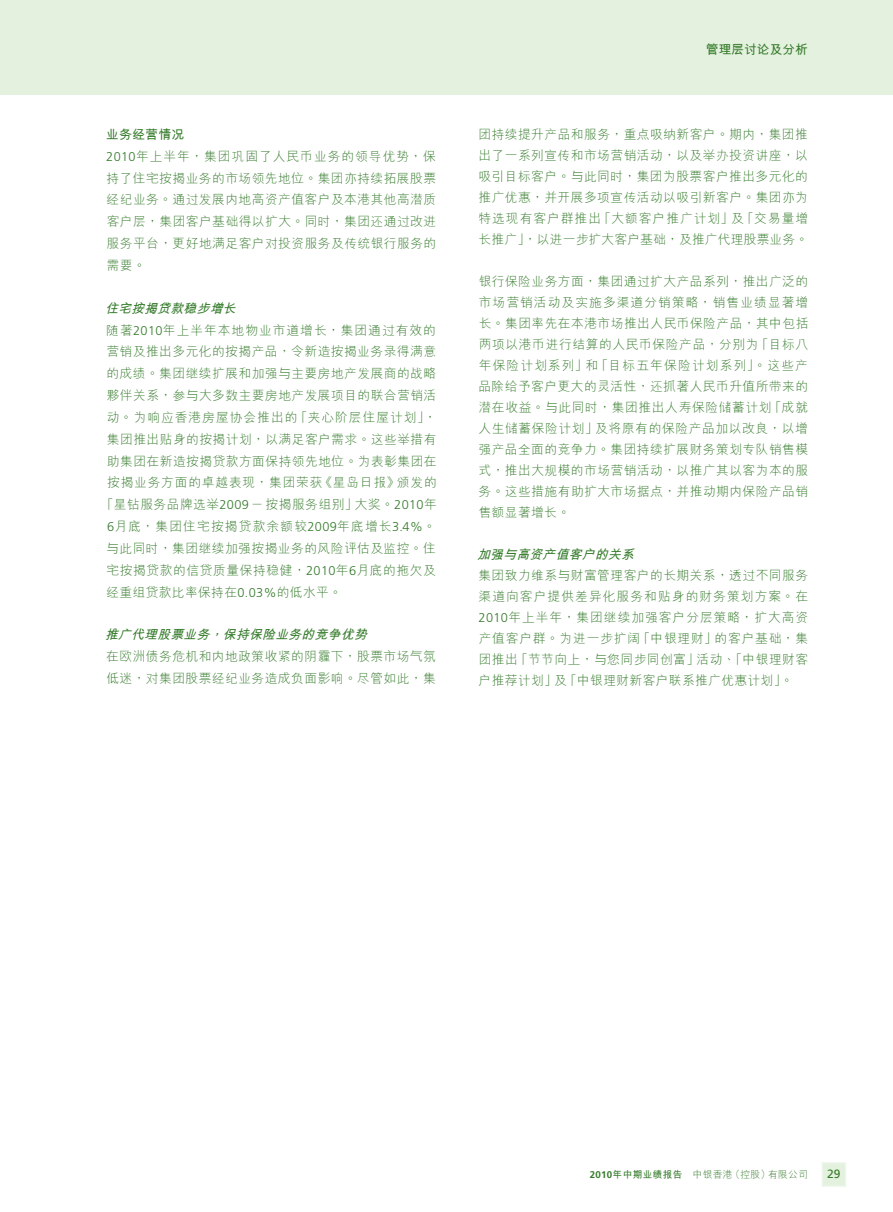
<style>
.page{position:relative;width:893px;height:1212px;background:#fff}
.page>*{position:absolute;margin:0;border:0;box-sizing:border-box;transform-origin:0 0}
.t1{font:300 12.75px/21px "M Hei HKS";letter-spacing:.035em;color:#357b2b;text-align:justify}
.t2{font:300 12.75px "M Hei HKS";letter-spacing:.075em;color:#357b2b}
.t3{font:italic 700 12.75px "M Hei HKS";color:#357b2b}
.t4{font:300 12.75px "M Hei HKS";letter-spacing:.09em;color:#357b2b}
.t5{font:300 12.75px "M Hei HKS";letter-spacing:.06em;color:#357b2b}
.t6{font:700 12.75px "M Hei HKS";color:#357b2b}
.t7{font:12px "Frutiger LT Std";color:#357b2b}
.t8{font:300 9.75px "M Hei HKS";letter-spacing:.03em;color:#357b2b}
.s1{font-weight:700}
.s2{font-family:"Frutiger LT Std"}
.s3{font-family:"Frutiger LT Std";font-weight:700}
</style>
<div class="page">
<div style="left:0;top:0;width:893px;height:94px;background:#e4f1de"></div>
<div style="left:821px;top:1162px;width:25px;height:25px;background:#e4f1de;border:2px solid #f0f7ed"></div>
<p class="t1" style="left:106px;top:123px;width:332px;line-height:21.9px;text-align:left"><span class="s1">業務經營情況<br></span><span class="s2">2010</span>年上半年，集團鞏固了人民幣業務的領導優勢，保持了住宅按揭業務的市場領先地位。集團亦持續拓展股票經紀業務。通過發展內地高資產值客戶及本港其他高潛質客戶層，集團客戶基礎得以擴大。同時，集團還通過改進服務平台，更好地滿足客戶對投資服務及傳統銀行服務的需要。</p>
<p class="t3" style="left:105px;top:299px;width:137px">住宅按揭貸款穩步增長</p>
<p class="t2" style="left:106px;top:321px;width:331px">隨著<span class="s2">2010</span>年上半年本地物業市道增長，集團通過有效的</p>
<p class="t1" style="left:106px;top:341px;width:331px">營銷及推出多元化的按揭產品，令新造按揭業務錄得滿意</p>
<p class="t1" style="left:107px;top:363px;width:331px">的成績。集團繼續擴展和加強與主要房地產發展商的戰略</p>
<p class="t1" style="left:107px;top:384px;width:331px">夥伴關係，參與大多數主要房地產發展項目的聯合營銷活</p>
<p class="t2" style="left:107px;top:408px;width:331px">動。為響應香港房屋協會推出的「夾心階層住屋計劃」，</p>
<p class="t1" style="left:107px;top:428px;width:331px">集團推出貼身的按揭計劃，以滿足客戶需求。這些舉措有</p>
<p class="t1" style="left:107px;top:450px;width:331px">助集團在新造按揭貸款方面保持領先地位。為表彰集團在</p>
<p class="t5" style="left:107px;top:474px;width:331px">按揭業務方面的卓越表現，集團榮獲《星島日報》頒發的</p>
<p class="t1" style="left:101px;top:494px;width:337px">「星鑽服務品牌選舉<span class="s2">2009</span>－按揭服務組別」大獎。<span class="s2">2010</span>年</p>
<p class="t4" style="left:107px;top:517px;width:330px"><span class="s2">6</span>月底，集團住宅按揭貸款余額較<span class="s2">2009</span>年底增長<span class="s2">3.4%</span>。</p>
<p class="t1" style="left:106px;top:537px;width:331px">與此同時，集團繼續加強按揭業務的風險評估及監控。住</p>
<p class="t1" style="left:106px;top:559px;width:331px">宅按揭貸款的信貸質量保持穩健，<span class="s2">2010</span>年<span class="s2">6</span>月底的拖欠及</p>
<p class="t1" style="left:106px;top:581px;width:237px">經重組貸款比率保持在<span class="s2">0.03%</span>的低水平。</p>
<p class="t3" style="left:105px;top:625px;width:268px">推廣代理股票業務，保持保險業務的競爭優勢</p>
<p class="t1" style="left:106px;top:645px;width:331px;line-height:21.9px">在歐洲債務危機和內地政策收緊的陰霾下，股票市場氣氛低迷，對集團股票經紀業務造成負面影響。儘管如此，集</p>
<p class="t6" style="left:706px;top:40px;width:104px">管理層討論及分析</p>
<p class="t1" style="left:478px;top:123px;width:331px">團持續提升產品和服務，重點吸納新客戶。期內，集團推出了一系列宣傳和市場營銷活動，以及舉辦投資講座，以吸引目標客戶。與此同時，集團為股票客戶推出多元化的推廣優惠，並開展多項宣傳活動以吸引新客戶。集團亦為特選現有客戶群推出「大額客戶推廣計劃」及「交易量增長推廣」，以進一步擴大客戶基礎，及推廣代理股票業務。</p>
<p class="t1" style="left:478px;top:270px;width:331px">銀行保險業務方面，集團通過擴大產品系列，推出廣泛的市場營銷活動及實施多渠道分銷策略，銷售業績顯著增長。集團率先在本港市場推出人民幣保險產品，其中包括兩項以港幣進行結算的人民幣保險產品，分別為「目標八年保險計劃系列」和「目標五年保險計劃系列」。這些產品除給予客戶更大的靈活性，還抓著人民幣升值所帶來的潛在收益。與此同時，集團推出人壽保險儲蓄計劃「成就人生儲蓄保險計劃」及將原有的保險產品加以改良，以增強產品全面的競爭力。集團持續擴展財務策劃專隊銷售模式，推出大規模的市場營銷活動，以推廣其以客為本的服務。這些措施有助擴大市場據點，並推動期內保險產品銷售額顯著增長。</p>
<p class="t3" style="left:477px;top:545px;width:163px">加強與高資產值客戶的關係</p>
<p class="t1" style="left:478px;top:564px;width:331px">集團致力維繫與財富管理客戶的長期關係，透過不同服務渠道向客戶提供差異化服務和貼身的財務策劃方案。在<span class="s2">2010</span>年上半年，集團繼續加強客戶分層策略，擴大高資產值客戶群。為進一步擴闊「中銀理財」的客戶基礎，集團推出「節節向上，與您同步同創富」活動、「中銀理財客戶推薦計劃」及「中銀理財新客戶聯繫推廣優惠計劃」。</p>
<p class="t8" style="left:590px;top:1168px;width:220px"><span class="s3">2010</span><span class="s1">年中期業績報告</span> 中銀香港（控股）有限公司</p>
<p class="t7" style="left:827px;top:1167px;width:15px">29</p>
</div>
